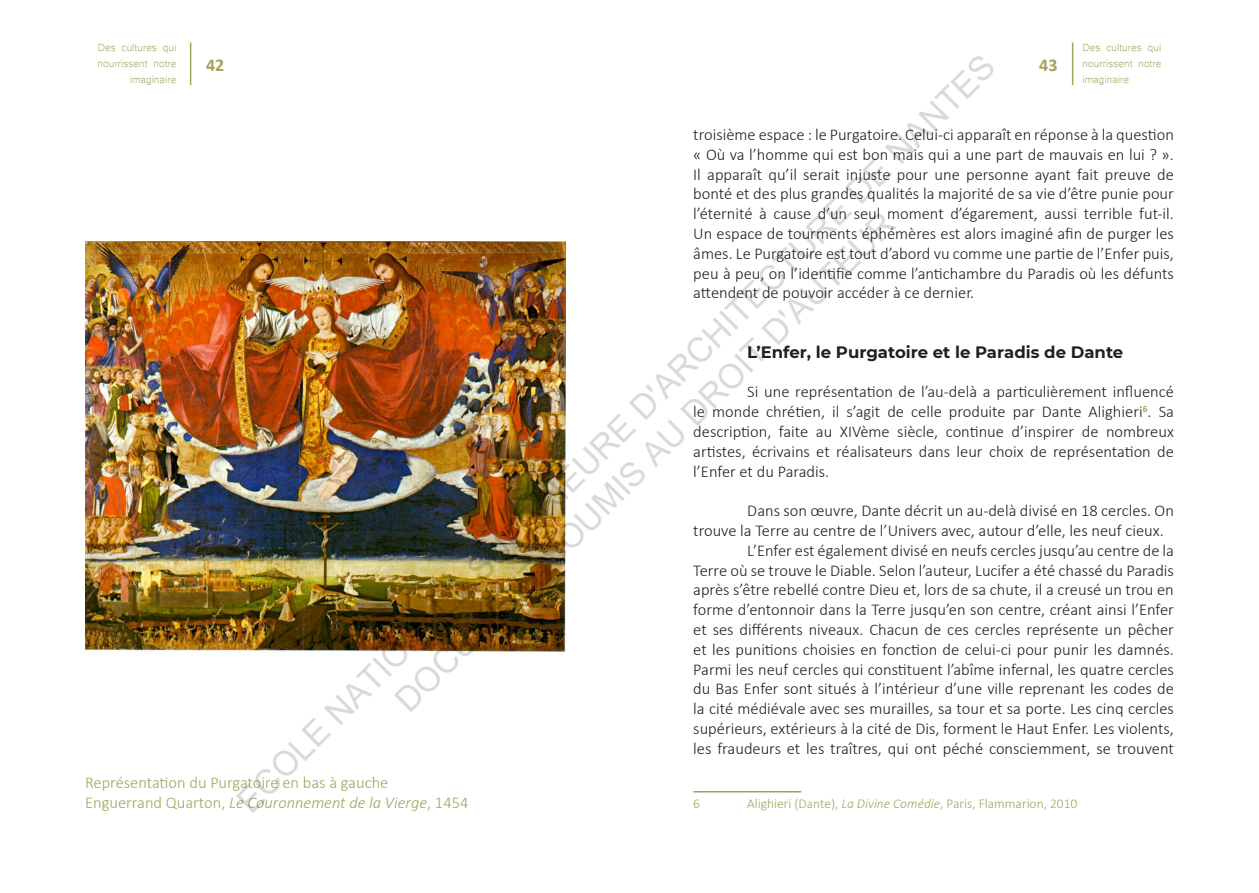
<style>
.page{position:relative;width:1259px;height:893px;background:#fff}
.page>*{position:absolute;margin:0;border:0;box-sizing:border-box;transform-origin:0 0}
.t1{font:33.9px/40.7px "Arial";color:rgb(0 0 0/.15);text-align:center}
.t2{font:700 18px "Calibri";color:#a4a25f}
.Texte{font:300 16.5px/19.8px "Calibri";color:#231f20;text-align:justify}
.Légende{font:italic 300 16.5px "Calibri";color:#a4a25f}
.Légende-2{font:300 16.5px "Calibri";color:#a4a25f}
.Petit_titre{font:700 16.5px "Montserrat";color:#231f20}
.Titre_pagination{font:13.5px/16.2px "Microsoft Yi Baiti";color:#a4a25f;text-align:right}
.Notes_bas_de_page{font:300 13.5px "Calibri";color:#a4a25f}
.s1{font-style:normal}
.s2{font-style:italic}
</style>
<div class="page">
<hr style="left:1072px;top:43px;width:1px;height:42px;background:#a4a25f">
<hr style="left:190px;top:43px;width:1px;height:42px;background:#a4a25f">
<img style="left:85px;top:241px;width:481px;height:411px">
<hr style="left:693px;top:791px;width:108px;height:1px;background:#a4a25f">
<p class="Titre_pagination" style="left:98px;top:38px;width:80px">Des cultures qui nourrissent notre imaginaire</p>
<p class="Titre_pagination" style="left:1082px;top:38px;width:80px;text-align:justify">Des cultures qui nourrissent notre imaginaire</p>
<h1 class="t1" style="left:229px;top:792px;width:1056px;rotate:-45deg">ECOLE NATIONALE SUPERIEURE D'ARCHITECTURE DE NANTES<br>DOCUMENT SOUMIS AU DROIT D'AUTEUR</h1>
<p class="t2" style="left:206px;top:52px;width:20px">42</p>
<p class="t2" style="left:1039px;top:52px;width:20px">43</p>
<p class="Texte" style="left:693px;top:124px;width:482px">troisième espace : le Purgatoire. Celui-ci apparaît en réponse à la question « Où va l’homme qui est bon mais qui a une part de mauvais en lui ? ».<br>Il apparaît qu’il serait injuste pour une personne ayant fait preuve de bonté et des plus grandes qualités la majorité de sa vie d’être punie pour l’éternité à cause d’un seul moment d’égarement, aussi terrible fut-il.<br>Un espace de tourments éphémères est alors imaginé afin de purger les âmes. Le Purgatoire est tout d’abord vu comme une partie de l’Enfer puis, peu à peu, on l’identifie comme l’antichambre du Paradis où les défunts attendent de pouvoir accéder à ce dernier.</p>
<p class="Petit_titre" style="left:747px;top:340px;width:377px">L’Enfer, le Purgatoire et le Paradis de Dante</p>
<p class="Texte" style="left:693px;top:382px;width:482px;text-indent:54px">Si une représentation de l’au-delà a particulièrement influencé le monde chrétien, il s’agit de celle produite par Dante Alighieri<sup>6</sup>. Sa description, faite au XIVème siècle, continue d’inspirer de nombreux artistes, écrivains et réalisateurs dans leur choix de représentation de l’Enfer et du Paradis.</p>
<p class="Texte" style="left:693px;top:501px;width:482px;text-indent:54px">Dans son œuvre, Dante décrit un au-delà divisé en 18 cercles. On trouve la Terre au centre de l’Univers avec, autour d’elle, les neuf cieux.</p>
<p class="Texte" style="left:693px;top:540px;width:482px;text-indent:54px">L’Enfer est également divisé en neufs cercles jusqu’au centre de la Terre où se trouve le Diable. Selon l’auteur, Lucifer a été chassé du Paradis après s’être rebellé contre Dieu et, lors de sa chute, il a creusé un trou en forme d’entonnoir dans la Terre jusqu’en son centre, créant ainsi l’Enfer et ses différents niveaux. Chacun de ces cercles représente un pêcher et les punitions choisies en fonction de celui-ci pour punir les damnés.<br>Parmi les neuf cercles qui constituent l’abîme infernal, les quatre cercles du Bas Enfer sont situés à l’intérieur d’une ville reprenant les codes de la cité médiévale avec ses murailles, sa tour et sa porte. Les cinq cercles supérieurs, extérieurs à la cité de Dis, forment le Haut Enfer. Les violents, les fraudeurs et les traîtres, qui ont péché consciemment, se trouvent</p>
<p class="Légende-2" style="left:85px;top:772px;width:305px">Représentation du Purgatoire en bas à gauche</p>
<p class="Légende" style="left:85px;top:792px;width:385px"><span class="s1">Enguerrand Quarton,</span> Le Couronnement de la Vierge<span class="s1">, 1454</span></p>
<p class="Notes_bas_de_page" style="left:693px;top:795px;width:8px">6</p>
<p class="Notes_bas_de_page" style="left:747px;top:795px;width:332px">Alighieri (Dante), <span class="s2">La Divine Comédie</span>, Paris, Flammarion, 2010</p>
</div>
